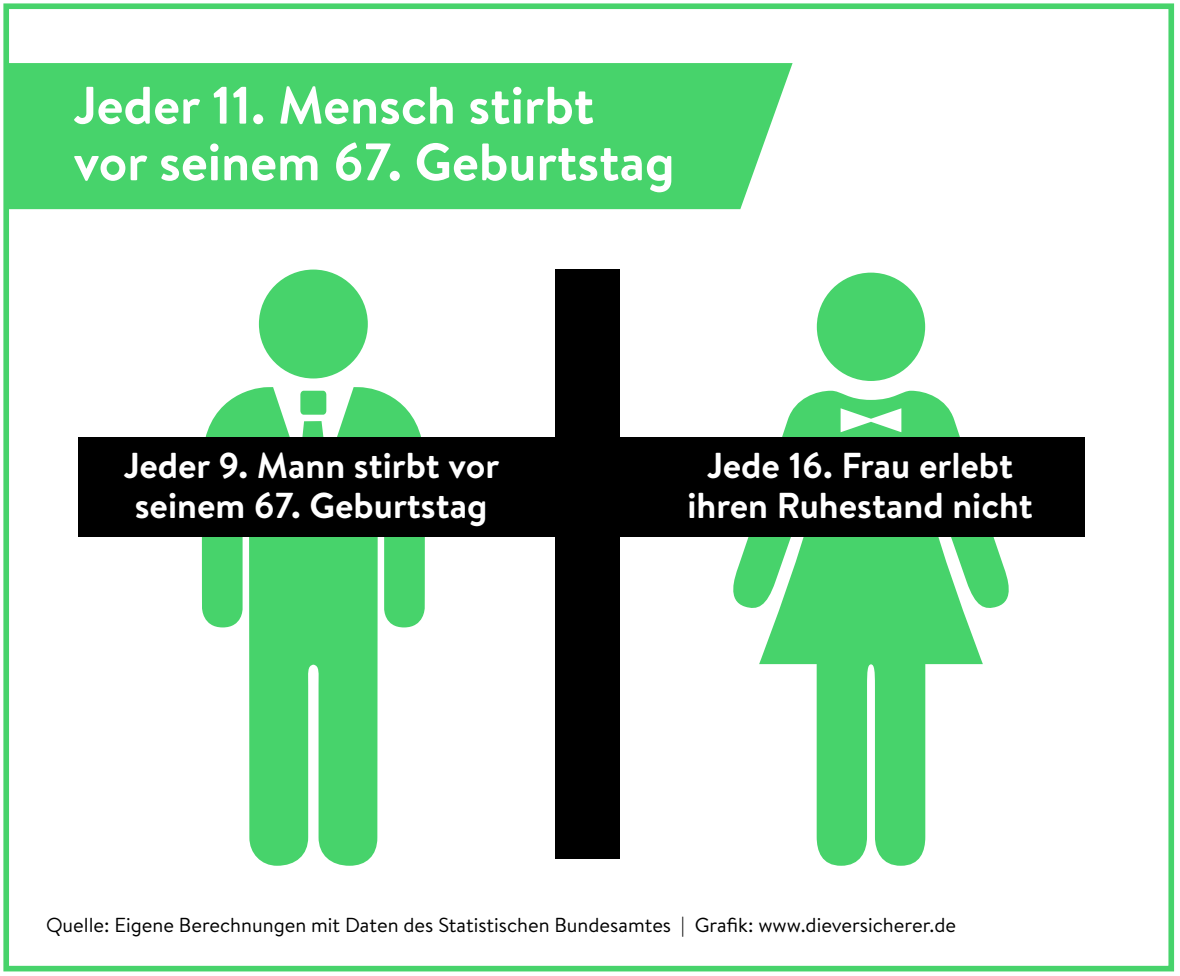
<style>
.page{position:relative;width:1180px;height:976px;background:#fff}
.page>*{position:absolute;margin:0;border:0;box-sizing:border-box;transform-origin:0 0}
.t1{font:700 52.65px/56.7px "Brandon Text";color:#fff}
.t2{font:700 36px/40.5px "Brandon Text";color:#fff;text-align:center}
.t3{font:20.25px "Brandon Text";color:#000}
</style>
<div class="page">
<svg style="left:201px;top:270px;width:224px;height:596px;fill:#47d36b"></svg>
<svg style="left:297px;top:391px;width:33px;height:46px"></svg>
<svg style="left:727px;top:273px;width:288px;height:593px"></svg>
<div style="left:10px;top:63px;width:783px;height:146px;background:#47d36b"></div>
<div style="left:3px;top:3px;width:1171px;height:968px;border:6px solid #47d36b"></div>
<svg style="left:1172px;top:258px;width:3px;height:550px"></svg>
<div style="left:555px;top:270px;width:65px;height:588px;background:#000"></div>
<div style="left:78px;top:437px;width:1006px;height:99px;background:#000"></div>
<h1 class="t1" style="left:74px;top:76px;width:603px">Jeder 11. Mensch stirbt vor seinem 67. Geburtstag</h1>
<h2 class="t2" style="left:124px;top:444px;width:377px">Jeder 9. Mann stirbt vor seinem 67. Geburtstag</h2>
<h2 class="t2" style="left:687px;top:444px;width:347px">Jede 16. Frau erlebt ihren Ruhestand nicht</h2>
<p class="t3" style="left:46px;top:911px;width:912px">Quelle: Eigene Berechnungen mit Daten des Statistischen Bundesamtes | Grafik: www.dieversicherer.de</p>
</div>
